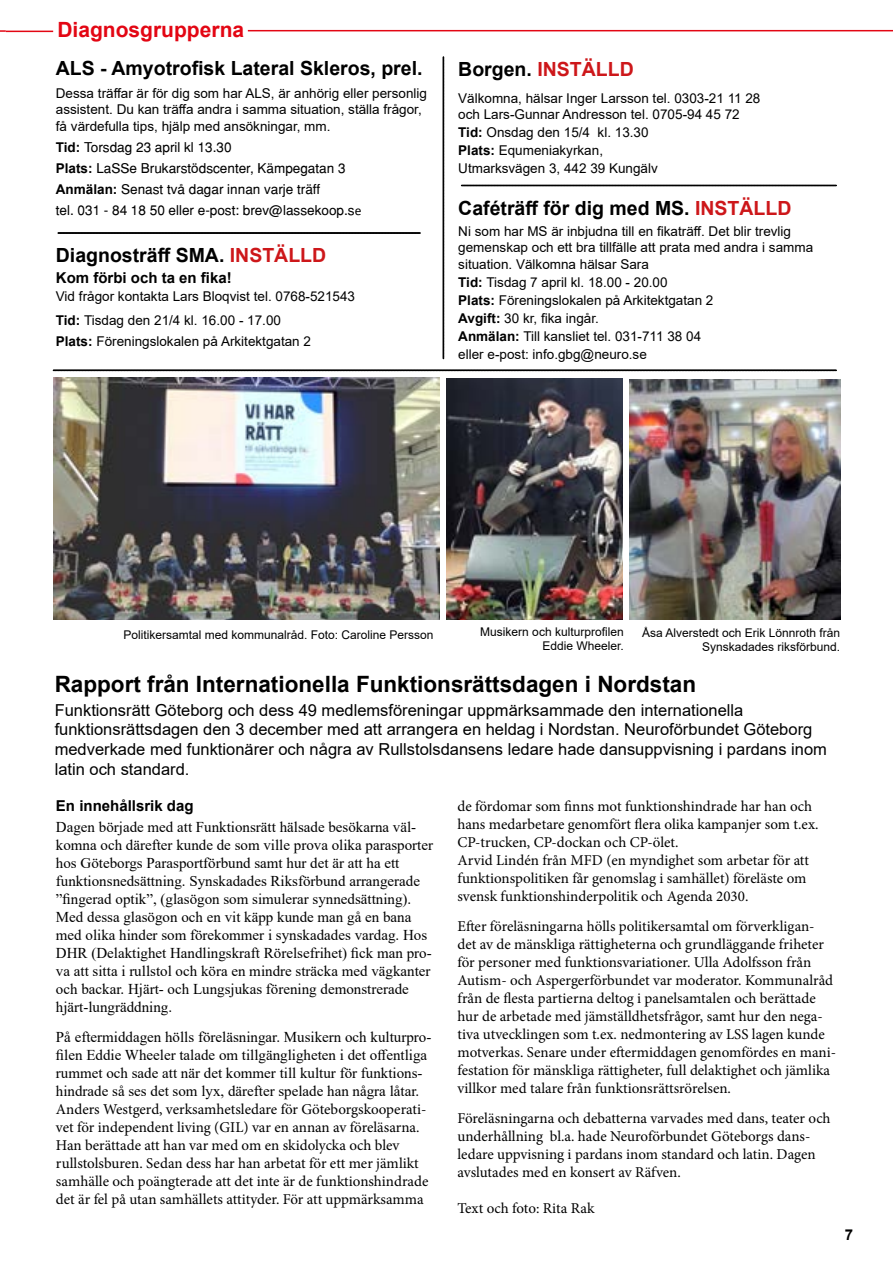
<style>
.page{position:relative;width:893px;height:1263px;background:#fff}
.page>*{position:absolute;margin:0;border:0;box-sizing:border-box;transform-origin:0 0}
.t1{font:700 22.5px "Arial";color:#000}
.t2{font:700 21px "Arial";color:#e30613}
.t3{font:700 19.5px "Arial";color:#000}
.t4{font:700 19.5px "Arial";color:#cd171a}
.t5{font:16.5px/19.8px "Arial";color:#000}
.t6{font:15px/18px "Minion Pro";color:#000}
.t7{font:15px/18px "Times New Roman";color:#000}
.t8{font:700 15px "Arial";color:#000}
.t9{font:13.5px/18px "Arial";color:#000}
.t10{font:13.5px/21px "Helvetica";color:#000}
.t11{font:12px/14.4px "Arial";color:#000;text-align:right}
.s1{font-family:"Arial";font-weight:700}
.s2{font-family:"Calibri"}
.s3{color:#cd171a}
.s4{font-weight:700}
.s5{color:#000}
</style>
<div class="page">
<hr style="left:248px;top:30px;width:645px;height:1px;background:#e30613">
<hr style="left:6px;top:31px;width:47px;height:1px;background:#e30613">
<svg style="left:443px;top:57px;width:1px;height:302px"></svg>
<svg style="left:58px;top:233px;width:363px;height:1px"></svg>
<svg style="left:461px;top:185px;width:376px;height:1px"></svg>
<svg style="left:0;top:30px;width:6px;height:2px"></svg>
<svg style="left:53px;top:370px;width:784px;height:1px"></svg>
<img style="left:53px;top:378px;width:387px;height:242px">
<img style="left:630px;top:380px;width:210px;height:240px">
<img style="left:447px;top:379px;width:176px;height:241px">
<h2 class="t2" style="left:57px;top:15px;width:188px">Diagnosgrupperna</h2>
<h3 class="t3" style="left:56px;top:55px;width:368px">ALS - Amyotrofisk Lateral Skleros, prel.</h3>
<p class="t9" style="left:56px;top:85px;width:373px;line-height:16.5px">Dessa träffar är för dig som har ALS, är anhörig eller personlig assistent. Du kan träffa andra i samma situation, ställa frågor, få värdefulla tips, hjälp med ansökningar, mm.</p>
<p class="t10" style="left:56px;top:136px;width:307px"><span class="s1">Tid:</span> Torsdag 23 april kl 13.30<br><span class="s1">Plats:</span> LaSSe Brukarstödscenter, Kämpegatan 3<br><span class="s1">Anmälan:</span> Senast två dagar innan varje träff<br>tel. 031 - 84 18 50 eller e-post: brev@lassekoop.s<span class="s2">e</span></p>
<h3 class="t3" style="left:56px;top:242px;width:272px">Diagnosträff SMA. <span class="s3">INSTÄLLD</span></h3>
<p class="t8" style="left:56px;top:268px;width:177px">Kom förbi och ta en fika!</p>
<p class="t9" style="left:56px;top:285px;width:301px;line-height:24px">Vid frågor kontakta Lars Bloqvist tel. 0768-521543<br><span class="s4">Tid:</span> Tisdag den 21/4 kl. 16.00 - 17.00</p>
<p class="t9" style="left:56px;top:333px;width:257px"><span class="s4">Plats:</span> Föreningslokalen på Arkitektgatan 2</p>
<h3 class="t4" style="left:458px;top:55px;width:177px"><span class="s5">Borgen.</span> INSTÄLLD</h3>
<p class="t9" style="left:458px;top:90px;width:304px;line-height:16.5px">Välkomna, hälsar Inger Larsson tel. 0303-21 11 28 och Lars-Gunnar Andresson tel. 0705-94 45 72</p>
<p class="t9" style="left:458px;top:123px;width:201px"><span class="s4">Tid:</span> Onsdag den 15/4 kl. 13.30<br><span class="s4">Plats:</span> Equmeniakyrkan,<br>Utmarksvägen 3, 442 39 Kungälv</p>
<h3 class="t3" style="left:458px;top:194px;width:335px">Caféträff för dig med MS. <span class="s3">INSTÄLLD</span></h3>
<p class="t9" style="left:458px;top:223px;width:356px;line-height:16.5px">Ni som har MS är inbjudna till en fikaträff. Det blir trevlig gemenskap och ett bra tillfälle att prata med andra i samma situation. Välkomna hälsar Sara</p>
<p class="t9" style="left:458px;top:273px;width:257px"><span class="s4">Tid:</span> Tisdag 7 april kl. 18.00 - 20.00<br><span class="s4">Plats:</span> Föreningslokalen på Arkitektgatan 2<br><span class="s4">Avgift:</span> 30 kr, fika ingår.<br><span class="s4">Anmälan:</span> Till kansliet tel. 031-711 38 04 eller e-post: info.gbg@neuro.se</p>
<p class="t11" style="left:123px;top:627px;width:312px">Politikersamtal med kommunalråd. Foto: Caroline Persson</p>
<p class="t11" style="left:642px;top:625px;width:200px">Åsa Alverstedt och Erik Lönnroth från<br>Synskadades riksförbund.</p>
<p class="t11" style="left:480px;top:624px;width:145px">Musikern och kulturprofilen<br>Eddie Wheeler.</p>
<h1 class="t1" style="left:55px;top:668px;width:643px">Rapport från Internationella Funktionsrättsdagen i Nordstan</h1>
<p class="t5" style="left:55px;top:700px;width:774px">Funktionsrätt Göteborg och dess 49 medlemsföreningar uppmärksammade den internationella funktionsrättsdagen den 3 december med att arrangera en heldag i Nordstan. Neuroförbundet Göteborg medverkade med funktionärer och några av Rullstolsdansens ledare hade dansuppvisning i pardans inom latin och standard.</p>
<p class="t8" style="left:56px;top:795px;width:139px">En innehållsrik dag</p>
<p class="t7" style="left:56px;top:817px;width:378px">Dagen började med att Funktionsrätt hälsade besökarna väl&shy;komna och därefter kunde de som ville prova olika parasporter hos Göteborgs Parasportförbund samt hur det är att ha ett funktionsnedsättning. Synskadades Riksförbund arrangerade ”fingerad optik”, (glasögon som simulerar synnedsättning).<br>Med dessa glasögon och en vit käpp kunde man gå en bana med olika hinder som förekommer i synskadades vardag. Hos DHR (Delaktighet Handlingskraft Rörelsefrihet) fick man pro&shy;va att sitta i rullstol och köra en mindre sträcka med vägkanter och backar. Hjärt- och Lungsjukas förening demonstrerade hjärt-lungräddning.</p>
<p class="t7" style="left:56px;top:1027px;width:377px">På eftermiddagen hölls föreläsningar. Musikern och kulturpro&shy;filen Eddie Wheeler talade om tillgängligheten i det offentliga rummet och sade att när det kommer till kultur för funktions&shy;hindrade så ses det som lyx, därefter spelade han några låtar.</p>
<p class="t6" style="left:56px;top:1100px;width:374px">Anders Westgerd, verksamhetsledare för Göteborgskooperati&shy;vet för independent living (GIL) var en annan av föreläsarna.<br>Han berättade att han var med om en skidolycka och blev rullstolsburen. Sedan dess har han arbetat för ett mer jämlikt samhälle och poängterade att det inte är de funktionshindrade det är fel på utan samhällets attityder. För att uppmärksamma</p>
<p class="t6" style="left:457px;top:797px;width:362px">de fördomar som finns mot funktionshindrade har han och hans medarbetare genomfört flera olika kampanjer som t.ex.<br>CP-trucken, CP-dockan och CP-ölet.<br>Arvid Lindén från MFD (en myndighet som arbetar för att funktionspolitiken får genomslag i samhället) föreläste om svensk funktionshinderpolitik och Agenda 2030.</p>
<p class="t6" style="left:457px;top:917px;width:380px">Efter föreläsningarna hölls politikersamtal om förverkligan&shy;det av de mänskliga rättigheterna och grundläggande friheter för personer med funktionsvariationer. Ulla Adolfsson från Autism- och Aspergerförbundet var moderator. Kommunalråd från de flesta partierna deltog i panelsamtalen och berättade hur de arbetade med jämställdhetsfrågor, samt hur den nega&shy;tiva utvecklingen som t.ex. nedmontering av LSS lagen kunde motverkas. Senare under eftermiddagen genomfördes en mani&shy;festation för mänskliga rättigheter, full delaktighet och jämlika villkor med talare från funktionsrättsrörelsen.</p>
<p class="t6" style="left:457px;top:1109px;width:375px">Föreläsningarna och debatterna varvades med dans, teater och underhållning bl.a. hade Neuroförbundet Göteborgs dans&shy;ledare uppvisning i pardans inom standard och latin. Dagen avslutades med en konsert av Räfven.</p>
<p class="t6" style="left:457px;top:1199px;width:138px">Text och foto: Rita Rak</p>
<p class="t8" style="left:845px;top:1224px;width:10px">7</p>
</div>
